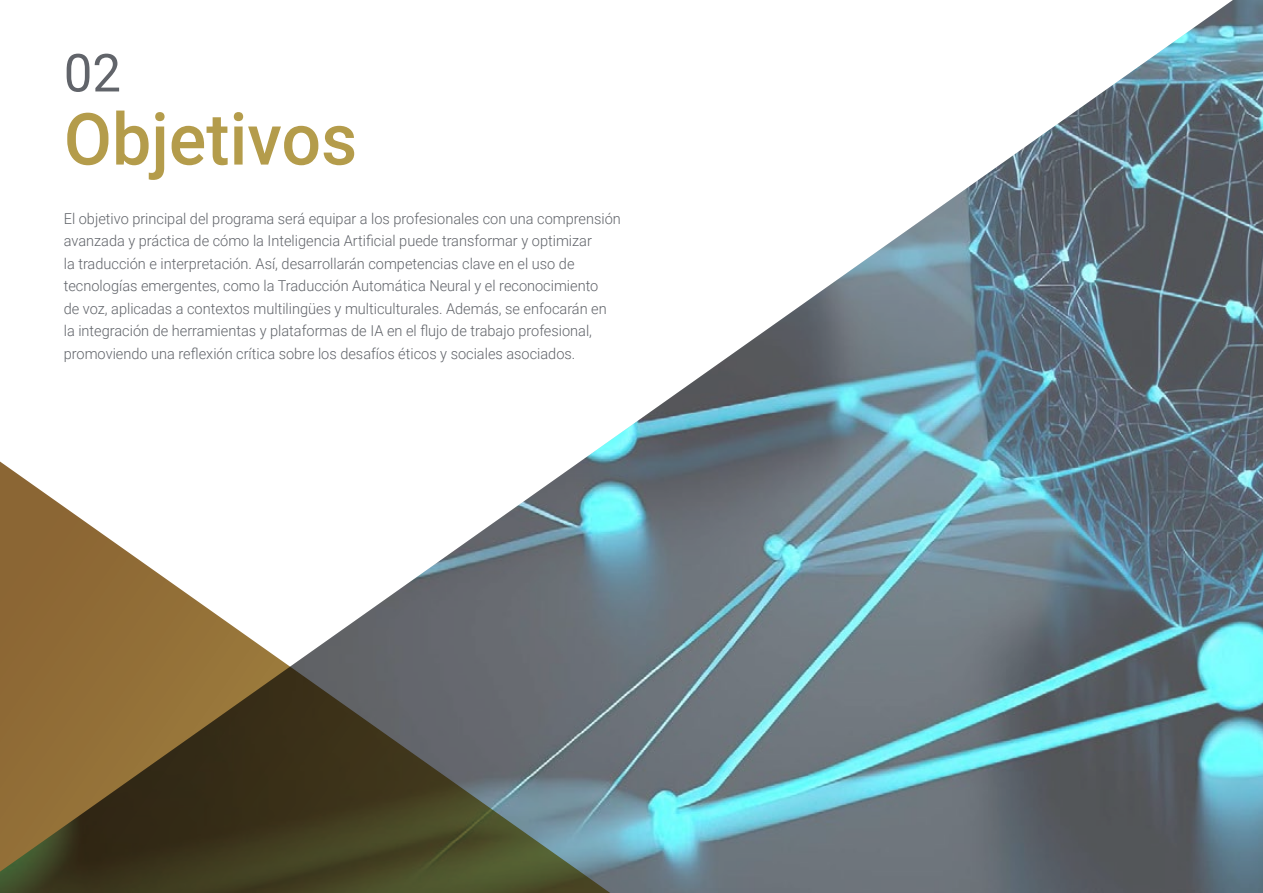
<style>
.page{position:relative;width:1263px;height:893px;background:#fff}
.page>*{position:absolute;margin:0;border:0;box-sizing:border-box;transform-origin:0 0}
.t1{font:500 72px "Roboto";color:#b49c4b}
.t2{font:52.5px "Roboto";color:#61646a}
.t3{font:300 15px/22.5px "Roboto";color:#61646a}
</style>
<div class="page">
<img style="left:602px;top:0;width:661px;height:893px">
<svg style="left:0;top:446px;width:640px;height:447px"></svg>
<h2 class="t2" style="left:64px;top:36px;width:59px">02</h2>
<h1 class="t1" style="left:64px;top:89px;width:295px">Objetivos</h1>
<p class="t3" style="left:64px;top:207px;width:558px">El objetivo principal del programa será equipar a los profesionales con una comprensión avanzada y práctica de cómo la Inteligencia Artificial puede transformar y optimizar<br>la traducción e interpretación. Así, desarrollarán competencias clave en el uso de tecnologías emergentes, como la Traducción Automática Neural y el reconocimiento<br>de voz, aplicadas a contextos multilingües y multiculturales. Además, se enfocarán en la integración de herramientas y plataformas de IA en el flujo de trabajo profesional, promoviendo una reflexión crítica sobre los desafíos éticos y sociales asociados.</p>
</div>
